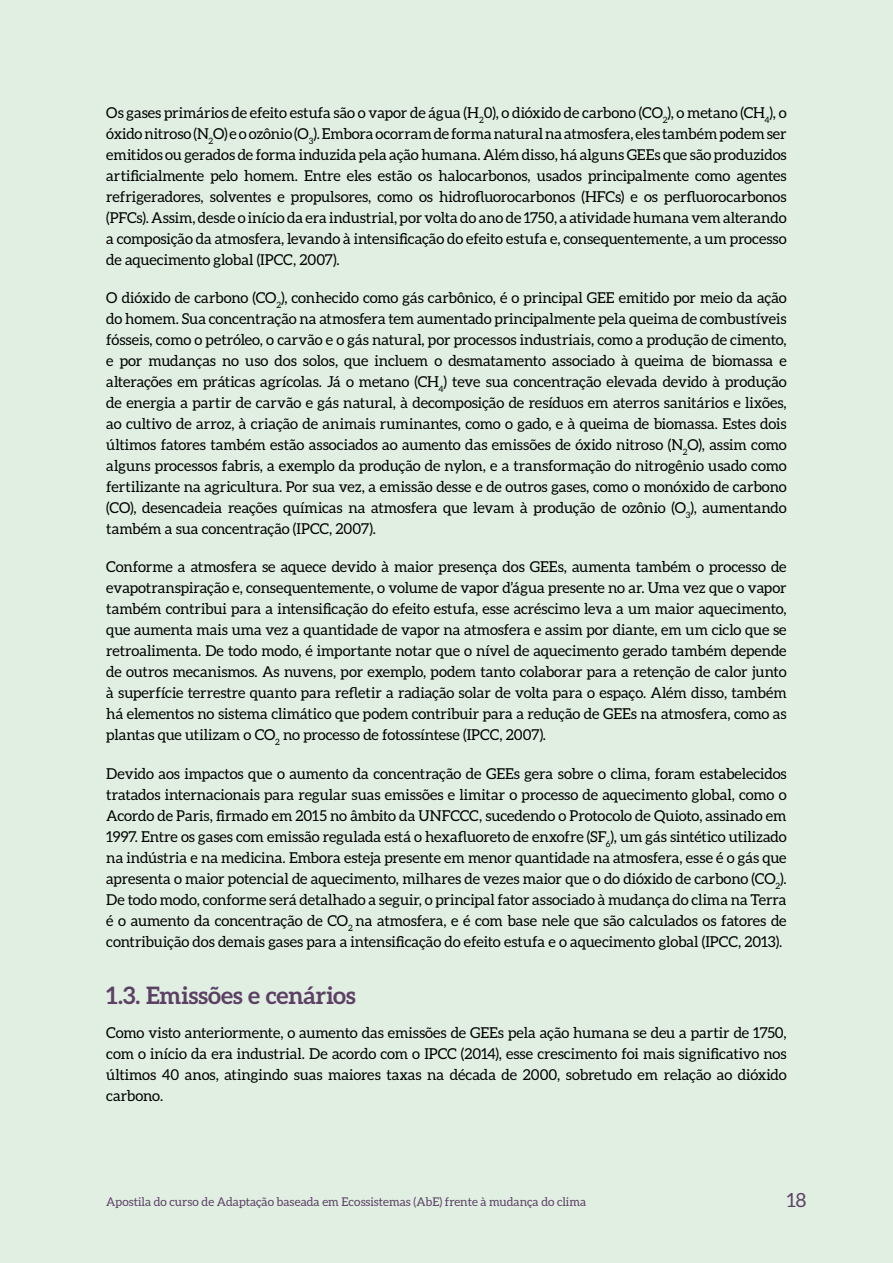
<style>
.page{position:relative;width:893px;height:1263px;background:#e1efe3}
.page>*{position:absolute;margin:0;border:0;box-sizing:border-box;transform-origin:0 0}
.t1{font:700 24px "Aleo";letter-spacing:-.005em;color:#5c4164}
.t2{font:19.5px "Aleo";color:#5c4164}
.t3{font:15px/21px "Aleo";letter-spacing:-.005em;color:#000;text-align:justify}
.t4{font:12px "Aleo";color:#5c4164}
</style>
<div class="page">
<p class="t3" style="left:106px;top:103px;width:682px">Os gases primários de efeito estufa são o vapor de água (H<sub>2</sub>0), o dióxido de carbono (CO<sub>2</sub>), o metano (CH<sub>4</sub>), o óxido nitroso (N<sub>2</sub>O) e o ozônio (O<sub>3</sub>). Embora ocorram de forma natural na atmosfera, eles também podem ser emitidos ou gerados de forma induzida pela ação humana. Além disso, há alguns GEEs que são produzidos artificialmente pelo homem. Entre eles estão os halocarbonos, usados principalmente como agentes refrigeradores, solventes e propulsores, como os hidrofluorocarbonos (HFCs) e os perfluorocarbonos (PFCs). Assim, desde o início da era industrial, por volta do ano de 1750, a atividade humana vem alterando a composição da atmosfera, levando à intensificação do efeito estufa e, consequentemente, a um processo de aquecimento global (IPCC, 2007).</p>
<p class="t3" style="left:106px;top:288px;width:682px">O dióxido de carbono (CO<sub>2</sub>), conhecido como gás carbônico, é o principal GEE emitido por meio da ação do homem. Sua concentração na atmosfera tem aumentado principalmente pela queima de combustíveis fósseis, como o petróleo, o carvão e o gás natural, por processos industriais, como a produção de cimento, e por mudanças no uso dos solos, que incluem o desmatamento associado à queima de biomassa e alterações em práticas agrícolas. Já o metano (CH<sub>4</sub>) teve sua concentração elevada devido à produção de energia a partir de carvão e gás natural, à decomposição de resíduos em aterros sanitários e lixões, ao cultivo de arroz, à criação de animais ruminantes, como o gado, e à queima de biomassa. Estes dois últimos fatores também estão associados ao aumento das emissões de óxido nitroso (N<sub>2</sub>O), assim como alguns processos fabris, a exemplo da produção de nylon, e a transformação do nitrogênio usado como fertilizante na agricultura. Por sua vez, a emissão desse e de outros gases, como o monóxido de carbono (CO), desencadeia reações químicas na atmosfera que levam à produção de ozônio (O<sub>3</sub>), aumentando também a sua concentração (IPCC, 2007).</p>
<p class="t3" style="left:106px;top:557px;width:682px">Conforme a atmosfera se aquece devido à maior presença dos GEEs, aumenta também o processo de evapotranspiração e, consequentemente, o volume de vapor d’água presente no ar. Uma vez que o vapor também contribui para a intensificação do efeito estufa, esse acréscimo leva a um maior aquecimento, que aumenta mais uma vez a quantidade de vapor na atmosfera e assim por diante, em um ciclo que se retroalimenta. De todo modo, é importante notar que o nível de aquecimento gerado também depende de outros mecanismos. As nuvens, por exemplo, podem tanto colaborar para a retenção de calor junto à superfície terrestre quanto para refletir a radiação solar de volta para o espaço. Além disso, também há elementos no sistema climático que podem contribuir para a redução de GEEs na atmosfera, como as plantas que utilizam o CO<sub>2</sub> no processo de fotossíntese (IPCC, 2007).</p>
<p class="t3" style="left:106px;top:763px;width:682px">Devido aos impactos que o aumento da concentração de GEEs gera sobre o clima, foram estabelecidos tratados internacionais para regular suas emissões e limitar o processo de aquecimento global, como o Acordo de Paris, firmado em 2015 no âmbito da UNFCCC, sucedendo o Protocolo de Quioto, assinado em 1997. Entre os gases com emissão regulada está o hexafluoreto de enxofre (SF<sub>6</sub>), um gás sintético utilizado na indústria e na medicina. Embora esteja presente em menor quantidade na atmosfera, esse é o gás que apresenta o maior potencial de aquecimento, milhares de vezes maior que o do dióxido de carbono (CO<sub>2</sub>).<br>De todo modo, conforme será detalhado a seguir, o principal fator associado à mudança do clima na Terra é o aumento da concentração de CO<sub>2</sub> na atmosfera, e é com base nele que são calculados os fatores de contribuição dos demais gases para a intensificação do efeito estufa e o aquecimento global (IPCC, 2013).</p>
<h1 class="t1" style="left:106px;top:981px;width:251px">1.3. Emissões e cenários</h1>
<p class="t3" style="left:106px;top:1022px;width:682px">Como visto anteriormente, o aumento das emissões de GEEs pela ação humana se deu a partir de 1750, com o início da era industrial. De acordo com o IPCC (2014), esse crescimento foi mais significativo nos últimos 40 anos, atingindo suas maiores taxas na década de 2000, sobretudo em relação ao dióxido carbono.</p>
<p class="t4" style="left:106px;top:1194px;width:481px">Apostila do curso de Adaptação baseada em Ecossistemas (AbE) frente à mudança do clima</p>
<h2 class="t2" style="left:787px;top:1189px;width:21px">18</h2>
</div>
